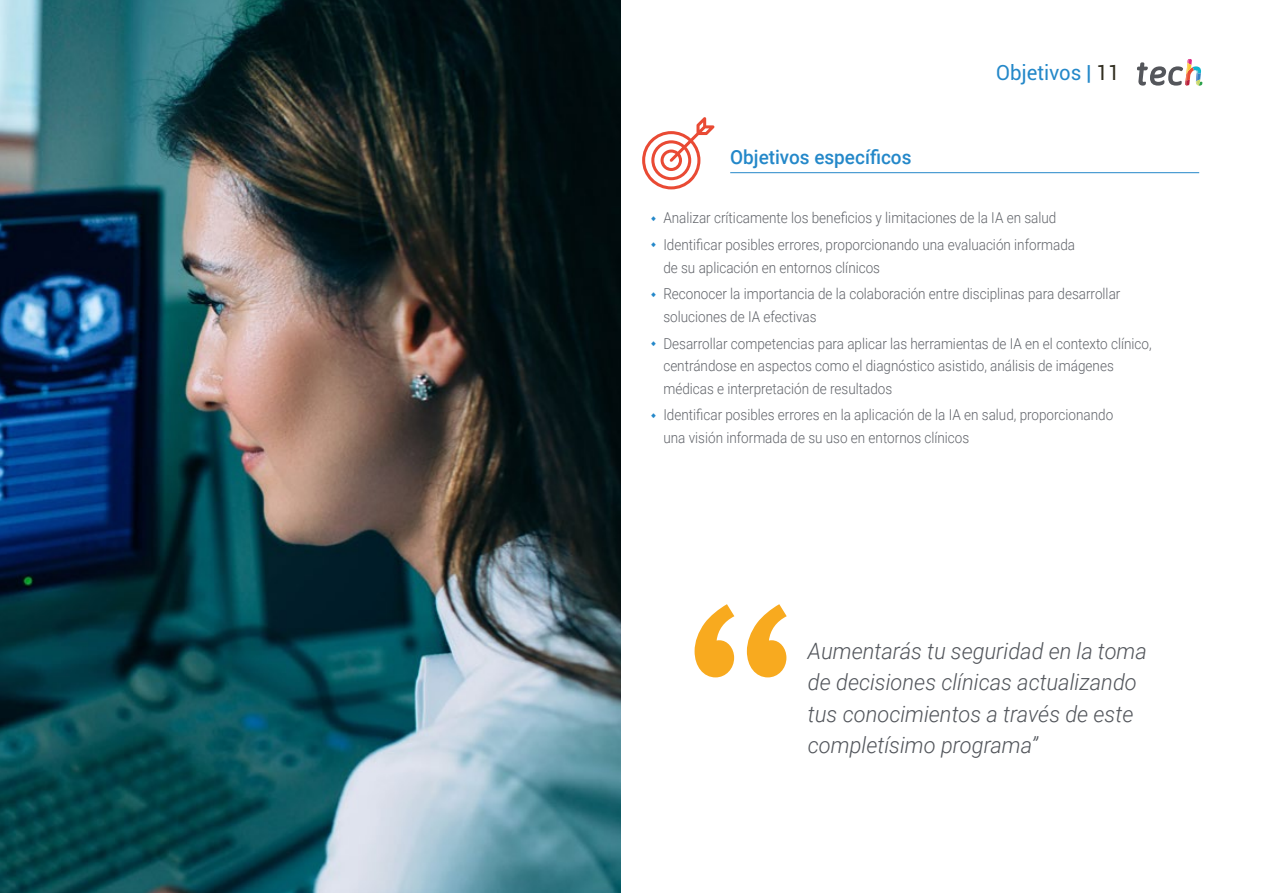
<style>
.page{position:relative;width:1263px;height:893px;background:#fff}
.page>*{position:absolute;margin:0;border:0;box-sizing:border-box;transform-origin:0 0}
.t1{font:italic 300 22.5px/31.5px "Roboto";color:#52555b}
.t2{font:21px "Roboto";color:#2488c9}
.t3{font:500 19.5px "Roboto";color:#2488c9}
.t4{font:300 15px/26.7px "Roboto";color:#61646a;scale:.9 1}
.s1{color:#312e20}
</style>
<div class="page">
<hr style="left:730px;top:172px;width:469px;height:1px;background:#2488c9">
<svg style="left:642px;top:117px;width:72px;height:72px"></svg>
<img style="left:0;top:0;width:621px;height:893px">
<svg style="left:694px;top:604px;width:93px;height:73px"></svg>
<svg style="left:1137px;top:59px;width:65px;height:27px"></svg>
<h3 class="t3" style="left:730px;top:144px;width:183px">Objetivos específicos</h3>
<h2 class="t2" style="left:996px;top:57px;width:125px">Objetivos | <span class="s1">11</span></h2>
<p class="t4" style="left:663px;top:204px;width:459px">Analizar críticamente los beneficios y limitaciones de la IA en salud<br>Identificar posibles errores, proporcionando una evaluación informada</p>
<p class="t4" style="left:663px;top:253px;width:509px">de su aplicación en entornos clínicos<br>Reconocer la importancia de la colaboración entre disciplinas para desarrollar</p>
<p class="t4" style="left:663px;top:303px;width:544px">soluciones de IA efectivas<br>Desarrollar competencias para aplicar las herramientas de IA en el contexto clínico,</p>
<p class="t4" style="left:663px;top:354px;width:502px;line-height:22.5px">centrándose en aspectos como el diagnóstico asistido, análisis de imágenes médicas e interpretación de resultados</p>
<p class="t4" style="left:663px;top:403px;width:501px;line-height:22.5px">Identificar posibles errores en la aplicación de la IA en salud, proporcionando una visión informada de su uso en entornos clínicos</p>
<h1 class="t1" style="left:808px;top:634px;width:340px">Aumentarás tu seguridad en la toma de decisiones clínicas actualizando tus conocimientos a través de este completísimo programa”</h1>
</div>
